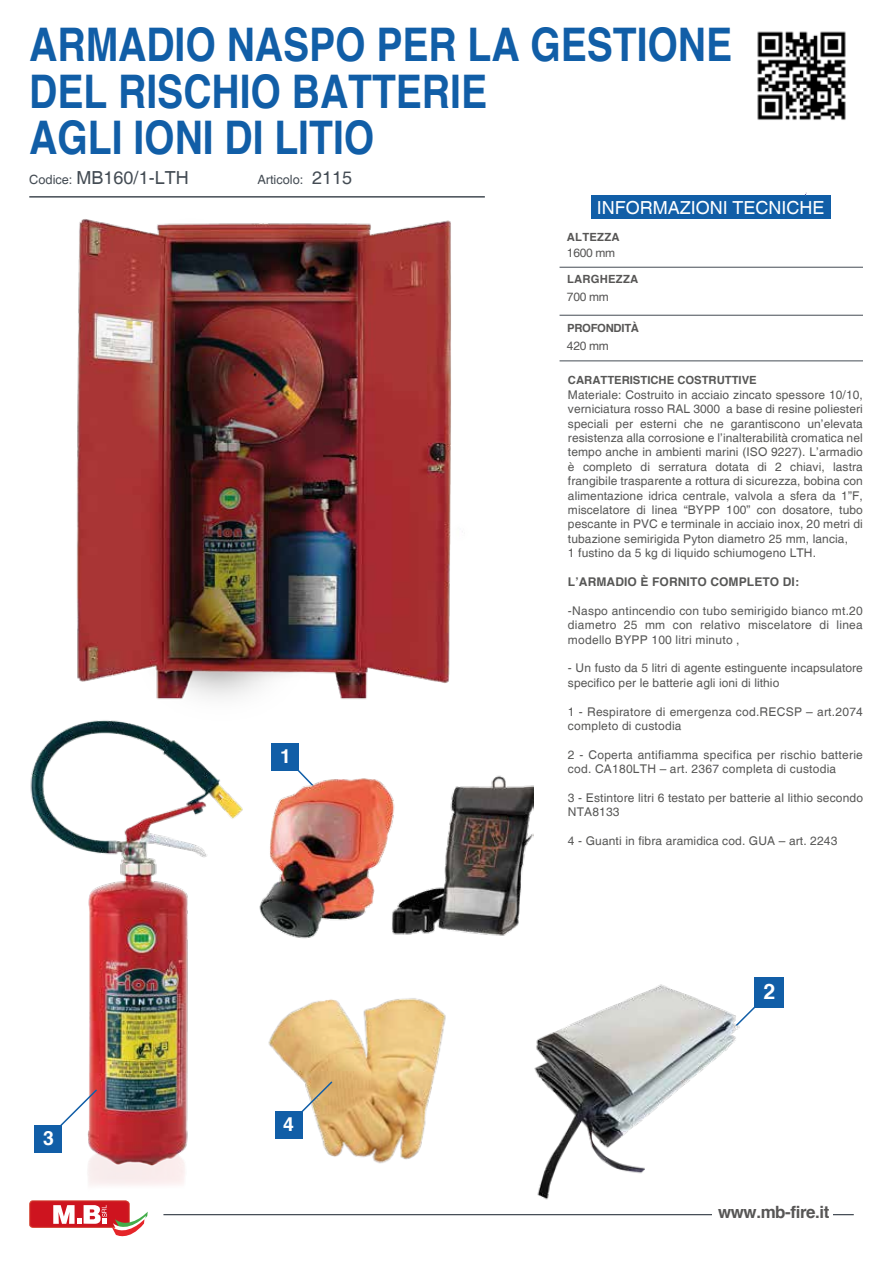
<style>
.page{position:relative;width:893px;height:1263px;background:#fff}
.page>*{position:absolute;margin:0;border:0;box-sizing:border-box;transform-origin:0 0}
.t1{font:700 46.35px/46.8px "Helvetica";color:#115ea7;scale:.84 1}
.t2{font:700 21.15px "Helvetica";color:#fff}
.t3{font:700 19.5px "Helvetica";color:#fff}
.t4{font:18px "Helvetica";color:#fff}
.t5{font:18px "Helvetica";color:#444c54}
.t6{font:700 16.95px "Helvetica";letter-spacing:-.025em;color:#575655}
.t7{font:12.75px "Helvetica";color:#444c54}
.t8{font:12px/14.4px "Helvetica";letter-spacing:.005em;color:#575756}
.t9{font:700 12px "Helvetica";letter-spacing:.01em;color:#575756}
.t10{font:12px "Helvetica";letter-spacing:-.025em;color:#575655}
.t11{font:700 11.25px "Helvetica";color:#575756}
.t12{font:700 11.25px "Helvetica";letter-spacing:.02em;color:#575655}
.t13{font:700 11.25px "Helvetica";letter-spacing:-.025em;color:#575655}
.s1{font-size:12.75px}
.s2{font-size:18px}
</style>
<div class="page">
<hr style="left:163px;top:1214px;width:691px;height:1px;background:#444c54">
<hr style="left:29px;top:196px;width:456px;height:2px;background:#444c54">
<hr style="left:559px;top:267px;width:304px;height:1px;background:#444c54">
<hr style="left:559px;top:315px;width:304px;height:1px;background:#444c54">
<hr style="left:559px;top:360px;width:304px;height:1px;background:#444c54">
<div style="left:591px;top:195px;width:239px;height:24px;background:#115ea7"></div>
<div style="left:712px;top:1202px;width:121px;height:24px;background:#fff"></div>
<svg style="left:29px;top:1203px;width:119px;height:34px"></svg>
<img style="left:268px;top:998px;width:178px;height:166px">
<img style="left:29px;top:744px;width:214px;height:459px">
<div style="left:35px;top:1125px;width:27px;height:28px;background:#115ea7"></div>
<div style="left:275px;top:1111px;width:27px;height:28px;background:#115ea7"></div>
<svg style="left:56px;top:1088px;width:43px;height:42px"></svg>
<svg style="left:291px;top:1080px;width:43px;height:42px"></svg>
<img style="left:47px;top:196px;width:438px;height:581px">
<img style="left:256px;top:765px;width:278px;height:174px">
<img style="left:534px;top:977px;width:250px;height:223px">
<img style="left:757px;top:31px;width:89px;height:89px">
<h1 class="t1" style="left:29px;top:20px;width:838px">ARMADIO NASPO PER LA GESTIONE<br>DEL RISCHIO BATTERIE<br>AGLI IONI DI LITIO</h1>
<h3 class="t5" style="left:29px;top:167px;width:161px"><span class="s1">Codice:</span> MB160/1-LTH</h3>
<p class="t7" style="left:257px;top:172px;width:96px">Articolo: <span class="s2">2115</span></p>
<h3 class="t4" style="left:597px;top:197px;width:229px">INFORMAZIONI TECNICHE</h3>
<h3 class="t3" style="left:43px;top:1126px;width:12px">3</h3>
<h3 class="t3" style="left:280px;top:743px;width:12px">1</h3>
<h3 class="t3" style="left:283px;top:1112px;width:12px">4</h3>
<p class="t12" style="left:567px;top:230px;width:54px">ALTEZZA</p>
<p class="t10" style="left:567px;top:246px;width:50px">1600 mm</p>
<p class="t10" style="left:567px;top:290px;width:43px">700 mm</p>
<p class="t10" style="left:567px;top:338px;width:43px">420 mm</p>
<p class="t12" style="left:567px;top:272px;width:73px">LARGHEZZA</p>
<p class="t13" style="left:567px;top:321px;width:73px">PROFONDITÀ</p>
<p class="t11" style="left:568px;top:373px;width:190px">CARATTERISTICHE COSTRUTTIVE</p>
<p class="t8" style="left:568px;top:388px;width:296px">Materiale: Costruito in acciaio zincato spessore 10/10, verniciatura rosso RAL 3000 a base di resine poliesteri speciali per esterni che ne garantiscono un’elevata resistenza alla corrosione e l’inalterabilità cromatica nel tempo anche in ambienti marini (ISO 9227). L’armadio è completo di serratura dotata di 2 chiavi, lastra frangibile trasparente a rottura di sicurezza, bobina con alimentazione idrica centrale, valvola a sfera da 1”F, miscelatore di linea “BYPP 100” con dosatore, tubo pescante in PVC e terminale in acciaio inox, 20 metri di tubazione semirigida Pyton diametro 25 mm, lancia,<br>1 fustino da 5 kg di liquido schiumogeno LTH.</p>
<p class="t9" style="left:568px;top:574px;width:233px">L’ARMADIO È FORNITO COMPLETO DI:</p>
<p class="t8" style="left:568px;top:604px;width:296px;text-align:justify">-Naspo antincendio con tubo semirigido bianco mt.20 diametro 25 mm con relativo miscelatore di linea modello BYPP 100 litri minuto ,</p>
<p class="t8" style="left:568px;top:661px;width:296px">- Un fusto da 5 litri di agente estinguente incapsulatore specifico per le batterie agli ioni di lithio</p>
<p class="t8" style="left:568px;top:705px;width:296px">1 - Respiratore di emergenza cod.RECSP – art.2074 completo di custodia</p>
<p class="t8" style="left:568px;top:748px;width:296px">2 - Coperta antifiamma specifica per rischio batterie cod. CA180LTH – art. 2367 completa di custodia</p>
<p class="t8" style="left:568px;top:791px;width:297px">3 - Estintore litri 6 testato per batterie al lithio secondo<br>NTA8133</p>
<p class="t8" style="left:568px;top:834px;width:271px">4 - Guanti in fibra aramidica cod. GUA – art. 2243</p>
<h2 class="t2" style="left:763px;top:978px;width:13px">2</h2>
<h3 class="t6" style="left:718px;top:1202px;width:113px">www.mb-fire.it</h3>
</div>
